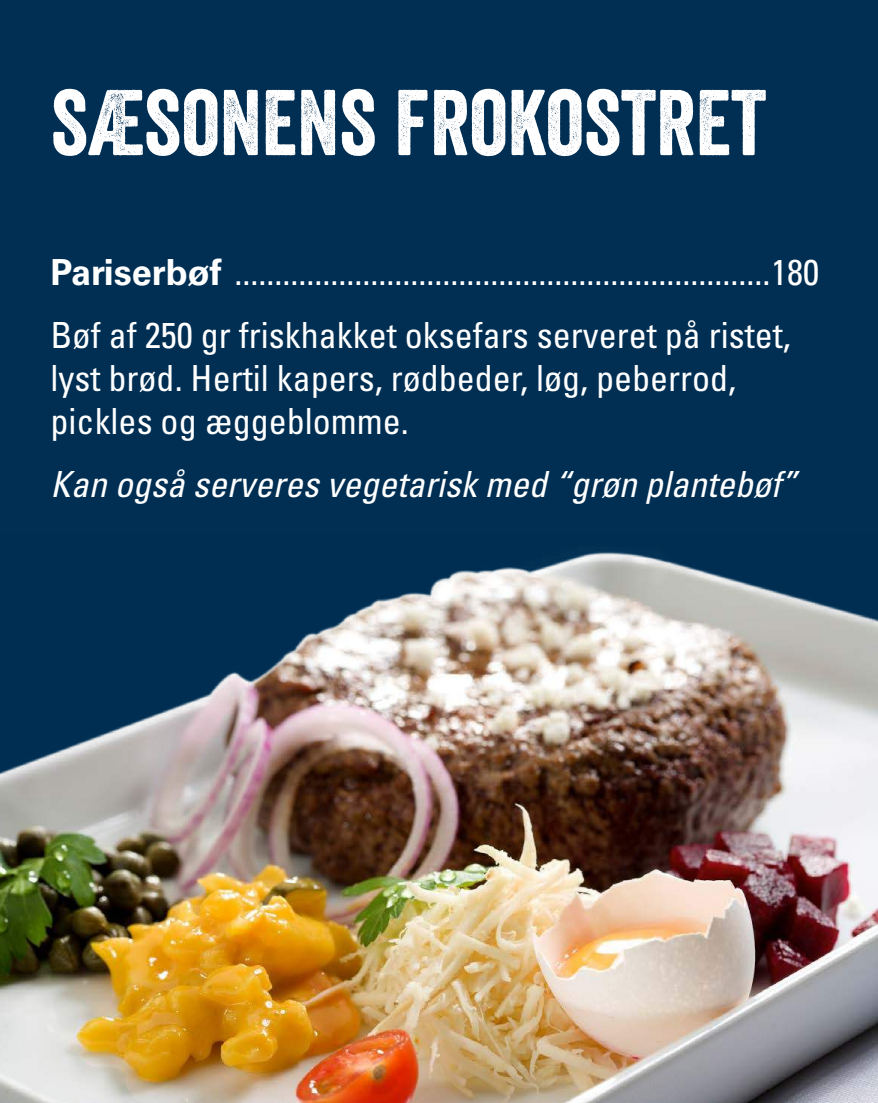
<style>
.page{position:relative;width:878px;height:1103px;background:#fff}
.page>*{position:absolute;margin:0;border:0;box-sizing:border-box;transform-origin:0 0}
.t1{font:90px "Veneer";color:#fff}
.t2{font:condensed 36px/63px "Univers LT Std";color:#fff}
.t3{font:italic condensed 36px "Univers LT Std";color:#fff}
.s1{font-weight:700;font-stretch:normal}
</style>
<div class="page">
<div style="left:0;top:0;width:878px;height:1102px;background:#002f53"></div>
<img style="left:0;top:552px;width:878px;height:550px">
<h1 class="t1" style="left:51px;top:71px;width:717px">SÆSONENS FROKOSTRET</h1>
<p class="t2" style="left:51px;top:243px;width:769px"><span class="s1">Pariserbøf</span> ...................................................................180<br>Bøf af 250 gr friskhakket oksefars serveret på ristet,</p>
<p class="t2" style="left:51px;top:359px;width:687px;line-height:43.2px">lyst brød. Hertil kapers, rødbeder, løg, peberrod, pickles og æggeblomme.</p>
<p class="t3" style="left:51px;top:469px;width:747px">Kan også serveres vegetarisk med “grøn plantebøf”</p>
</div>
